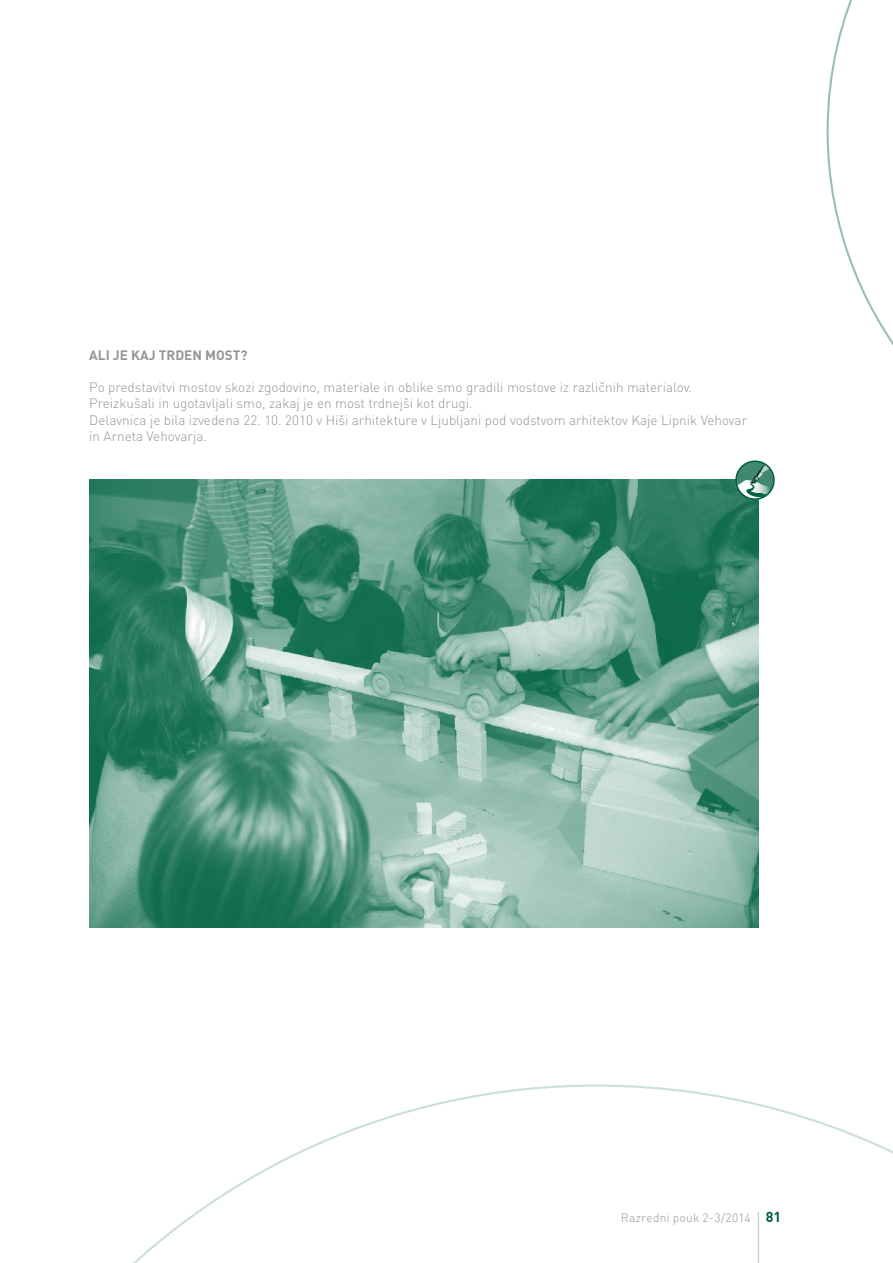
<style>
.page{position:relative;width:893px;height:1263px;background:#fff}
.page>*{position:absolute;margin:0;border:0;box-sizing:border-box;transform-origin:0 0}
.t1{font:300 13.5px/16.2px "DINP";color:#939598}
.t2{font:700 13.5px "DINP";color:#939598}
.t3{font:300 12px "DINP";letter-spacing:.02em;color:#939598}
.s1{font-weight:700;font-size:14.25px;color:#006241}
</style>
<div class="page">
<svg style="left:826px;top:0;width:67px;height:345px"></svg>
<svg style="left:133px;top:1084px;width:760px;height:179px"></svg>
<hr style="left:758px;top:1212px;width:1px;height:51px;background:#bfd8cf">
<img style="left:89px;top:479px;width:669px;height:448px">
<svg style="left:732px;top:460px;width:43px;height:43px"></svg>
<p class="t2" style="left:89px;top:346px;width:160px">ALI JE KAJ TRDEN MOST?</p>
<p class="t1" style="left:89px;top:379px;width:659px">Po predstavitvi mostov skozi zgodovino, materiale in oblike smo gradili mostove iz različnih materialov.<br>Preizkušali in ugotavljali smo, zakaj je en most trdnejši kot drugi.<br>Delavnica je bila izvedena 22. 10. 2010 v Hiši arhitekture v Ljubljani pod vodstvom arhitektov Kaje Lipnik Vehovar in Arneta Vehovarja.</p>
<p class="t3" style="left:632px;top:1210px;width:150px">Razredni pouk 2/2010 <span class="s1">81</span></p>
<p class="t3" style="left:621px;top:1210px;width:101px">Razredni pouk 2-3</p>
<p class="t3" style="left:744px;top:1210px;width:8px">4</p>
</div>
